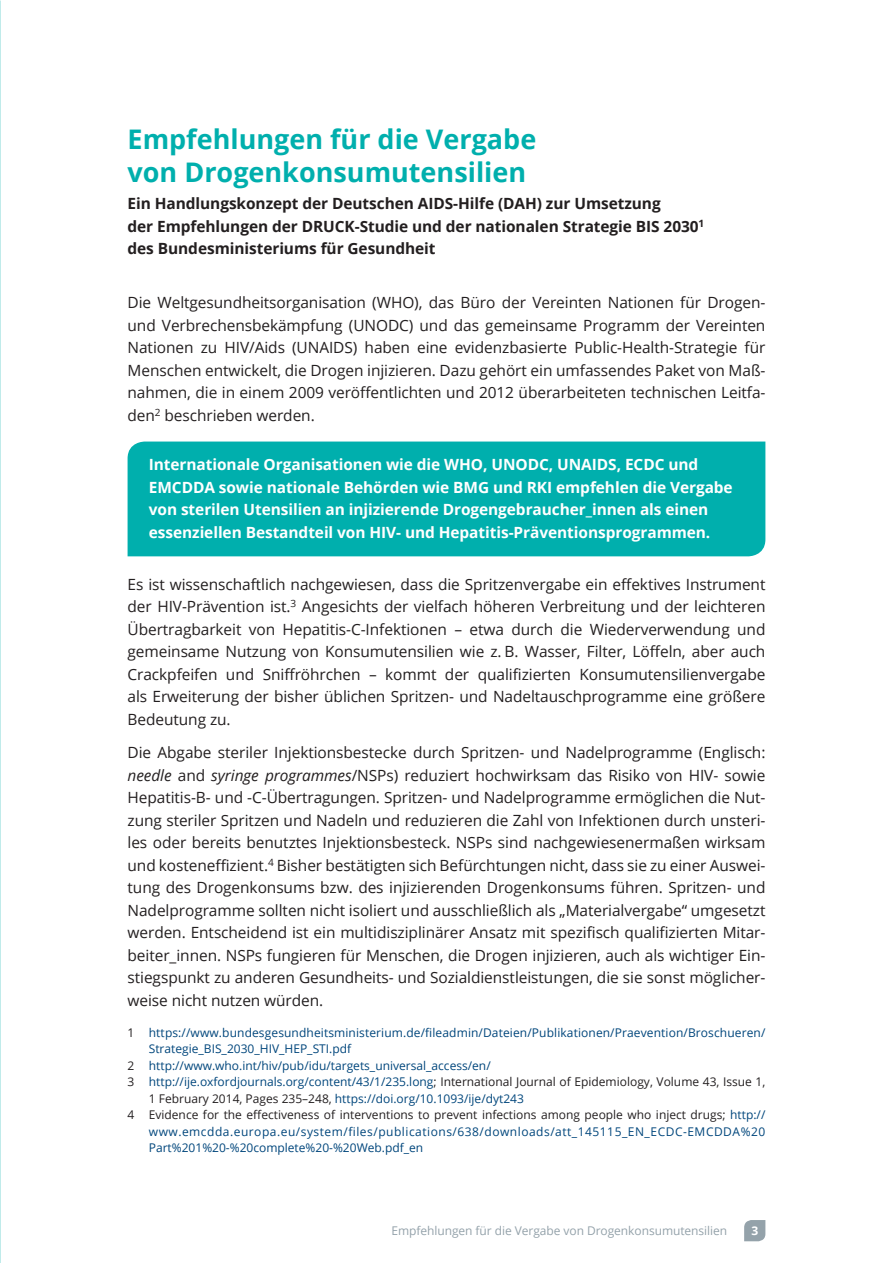
<style>
.page{position:relative;width:893px;height:1263px;background:#fff}
.page>*{position:absolute;margin:0;border:0;box-sizing:border-box;transform-origin:0 0}
.t1{font:700 27px/33px "Open Sans";color:#00afad}
.t2{font:15.45px/22.5px "Open Sans";letter-spacing:-.005em;color:#231f20;text-align:justify}
.t3{font:700 15.45px/22.5px "Open Sans";letter-spacing:-.005em;color:#fff}
.t4{font:700 15.45px/22.5px "Open Sans";letter-spacing:-.005em;color:#231f20}
.t5{font:12px "Open Sans";letter-spacing:.01em;color:#00467c}
.t6{font:12px "Open Sans";color:#231f20}
.t7{font:12px "Open Sans";letter-spacing:.04em;color:#00467c}
.t8{font:12px "Open Sans";letter-spacing:-.005em;color:#94a2aa}
.t9{font:700 12px "Open Sans";color:#fff}
.s1{font-style:italic}
.s2{color:#231f20}
.s3{color:#00467c}
</style>
<div class="page">
<svg style="left:744px;top:1220px;width:21px;height:21px"></svg>
<div style="left:128px;top:441px;width:637px;height:115px;background:#00afad"></div>
<h1 class="t1" style="left:128px;top:122px;width:410px">Empfehlungen für die Vergabe von Drogenkonsumutensilien</h1>
<p class="t4" style="left:128px;top:192px;width:578px">Ein Handlungskonzept der Deutschen AIDS-Hilfe (DAH) zur Umsetzung<br>der Empfehlungen der DRUCK-Studie und der nationalen Strategie BIS 2030<sup>1 </sup>des Bundesministeriums für Gesundheit</p>
<p class="t2" style="left:128px;top:291px;width:639px">Die Weltgesundheitsorganisation (WHO), das Büro der Vereinten Nationen für Drogen&shy;und Verbrechensbekämpfung (UNODC) und das gemeinsame Programm der Vereinten Nationen zu HIV/Aids (UNAIDS) haben eine evidenzbasierte Public-Health-Strategie für Menschen entwickelt, die Drogen injizieren. Dazu gehört ein umfassendes Paket von Maß&shy;nahmen, die in einem 2009 veröffentlichten und 2012 überarbeiteten technischen Leitfa&shy;den<sup>2</sup> beschrieben werden.</p>
<p class="t3" style="left:149px;top:453px;width:585px">Internationale Organisationen wie die WHO, UNODC, UNAIDS, ECDC und EMCDDA sowie nationale Behörden wie BMG und RKI empfehlen die Vergabe von sterilen Utensilien an injizierende Drogengebraucher_innen als einen essenziellen Bestandteil von HIV- und Hepatitis-Präventionsprogrammen.</p>
<p class="t2" style="left:128px;top:572px;width:639px">Es ist wissenschaftlich nachgewiesen, dass die Spritzenvergabe ein effektives Instrument der HIV-Prävention ist.<sup>3</sup> Angesichts der vielfach höheren Verbreitung und der leichteren Übertragbarkeit von Hepatitis-C-Infektionen – etwa durch die Wiederverwendung und gemeinsame Nutzung von Konsumutensilien wie z. B. Wasser, Filter, Löffeln, aber auch Crackpfeifen und Sniffröhrchen – kommt der qualifizierten Konsumutensilienvergabe als Erweiterung der bisher üblichen Spritzen- und Nadeltauschprogramme eine größere Bedeutung zu.</p>
<p class="t2" style="left:128px;top:741px;width:639px">Die Abgabe steriler Injektionsbestecke durch Spritzen- und Nadelprogramme (Englisch: <span class="s1">needle</span> and <span class="s1">syringe programmes</span>/NSPs) reduziert hochwirksam das Risiko von HIV- sowie Hepatitis-B- und -C-Übertragungen. Spritzen- und Nadelprogramme ermöglichen die Nut&shy;zung steriler Spritzen und Nadeln und reduzieren die Zahl von Infektionen durch unsteri&shy;les oder bereits benutztes Injektionsbesteck. NSPs sind nachgewiesenermaßen wirksam und kosteneffizient.<sup>4</sup> Bisher bestätigten sich Befürchtungen nicht, dass sie zu einer Auswei&shy;tung des Drogenkonsums bzw. des injizierenden Drogenkonsums führen. Spritzen- und Nadelprogramme sollten nicht isoliert und ausschließlich als „Materialvergabe“ umgesetzt werden. Entscheidend ist ein multidisziplinärer Ansatz mit spezifisch qualifizierten Mitar&shy;beiter_innen. NSPs fungieren für Menschen, die Drogen injizieren, auch als wichtiger Ein&shy;stiegspunkt zu anderen Gesundheits- und Sozialdienstleistungen, die sie sonst möglicher&shy;weise nicht nutzen würden.</p>
<p class="t5" style="left:128px;top:1024px;width:639px"><span class="s2">1</span> https://www.bundesgesundheitsministerium.de/fileadmin/Dateien/Publikationen/Praevention/Broschueren/</p>
<p class="t5" style="left:149px;top:1040px;width:204px">Strategie_BIS_2030_HIV_HEP_STI.pdf</p>
<p class="t5" style="left:128px;top:1057px;width:365px"><span class="s2">2</span> http://www.who.int/hiv/pub/idu/targets_universal_access/en/</p>
<p class="t6" style="left:128px;top:1073px;width:639px">3 <span class="s3">http://ije.oxfordjournals.org/content/43/1/235.long</span>; International Journal of Epidemiology, Volume 43, Issue 1,</p>
<p class="t5" style="left:149px;top:1090px;width:377px"><span class="s2">1 February 2014, Pages 235–248,</span> https://doi.org/10.1093/ije/dyt243</p>
<p class="t6" style="left:128px;top:1106px;width:639px">4 Evidence for the effectiveness of interventions to prevent infections among people who inject drugs; <span class="s3">http://</span></p>
<p class="t7" style="left:149px;top:1123px;width:618px">www.emcdda.europa.eu/system/files/publications/638/downloads/att_145115_EN_ECDC-EMCDDA%20</p>
<p class="t5" style="left:149px;top:1139px;width:276px">Part%201%20-%20complete%20-%20Web.pdf_en</p>
<p class="t8" style="left:391px;top:1222px;width:337px">Empfehlungen für die Vergabe von Drogenkonsumutensilien</p>
<p class="t9" style="left:751px;top:1222px;width:8px">3</p>
</div>
